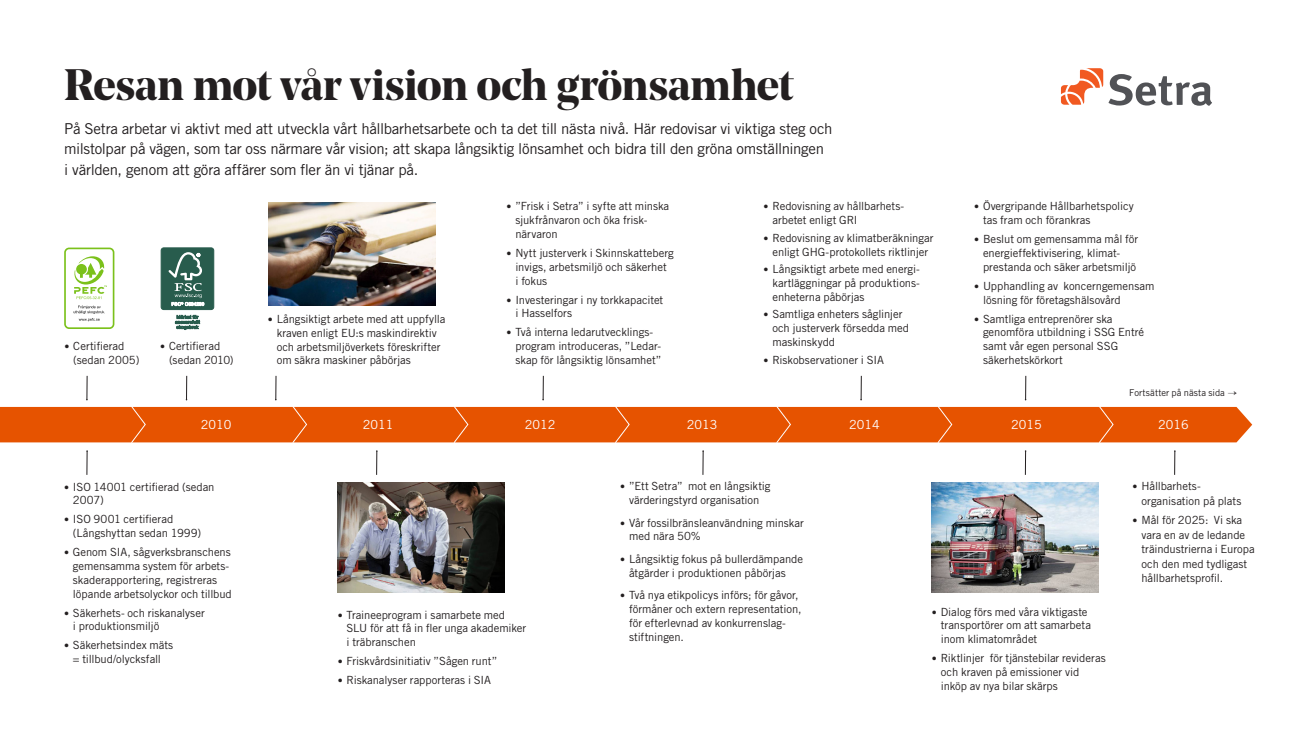
<style>
.page{position:relative;width:1301px;height:745px;background:#fff}
.page>*{position:absolute;margin:0;border:0;box-sizing:border-box;transform-origin:0 0}
.t1{font:700 43.75px "Noe Display";letter-spacing:-.01em;color:#231f20}
.Ingress{font:15px/20px "Trade Gothic LT Std";letter-spacing:-.015em;color:#231f20}
.t2{font:12.5px "Trade Gothic LT Std";color:#fff}
.t3{font:11.25px/13.8px "Trade Gothic LT Std";letter-spacing:-.005em;color:#231f20}
.Bröd{font:9.38px "Trade Gothic LT Std";letter-spacing:.01em;color:#231f20}
.s1{font-weight:300;font-size:10px}
</style>
<div class="page">
<div style="left:0;top:406px;width:1252px;height:36px;background:#e65300"></div>
<svg style="left:131px;top:406px;width:15px;height:37px"></svg>
<svg style="left:292px;top:406px;width:15px;height:37px"></svg>
<svg style="left:453px;top:406px;width:15px;height:37px"></svg>
<svg style="left:614px;top:406px;width:16px;height:37px"></svg>
<svg style="left:775px;top:406px;width:16px;height:37px"></svg>
<svg style="left:937px;top:406px;width:15px;height:37px"></svg>
<svg style="left:1098px;top:406px;width:15px;height:37px"></svg>
<svg style="left:275px;top:375px;width:1px;height:25px"></svg>
<svg style="left:86px;top:375px;width:2px;height:25px"></svg>
<svg style="left:186px;top:375px;width:1px;height:25px"></svg>
<svg style="left:86px;top:450px;width:2px;height:24px"></svg>
<svg style="left:376px;top:450px;width:1px;height:24px"></svg>
<svg style="left:702px;top:450px;width:2px;height:24px"></svg>
<svg style="left:1024px;top:450px;width:2px;height:24px"></svg>
<svg style="left:542px;top:375px;width:2px;height:25px"></svg>
<svg style="left:1024px;top:375px;width:2px;height:25px"></svg>
<svg style="left:860px;top:376px;width:1px;height:24px"></svg>
<div style="left:64px;top:247px;width:50px;height:82px;border:2px solid #7bc11b;border-radius:4px"></div>
<svg style="left:74px;top:305px;width:31px;height:16px"></svg>
<svg style="left:74px;top:256px;width:33px;height:43px"></svg>
<img style="left:268px;top:202px;width:167px;height:103px">
<img style="left:931px;top:482px;width:167px;height:109px">
<img style="left:338px;top:482px;width:166px;height:109px">
<div style="left:161px;top:248px;width:53px;height:61px;background:#285c4d;border-radius:3px"></div>
<div style="left:161px;top:247px;width:53px;height:62px;border:1px solid #285c4d;border-radius:3px"></div>
<svg style="left:168px;top:252px;width:36px;height:53px"></svg>
<svg style="left:175px;top:314px;width:25px;height:15px"></svg>
<svg style="left:1174px;top:450px;width:1px;height:24px"></svg>
<svg style="left:1061px;top:68px;width:151px;height:38px"></svg>
<h1 class="t1" style="left:64px;top:57px;width:731px">Resan mot vår vision och grönsamhet</h1>
<p class="Ingress" style="left:64px;top:119px;width:769px">På Setra arbetar vi aktivt med att utveckla vårt hållbarhetsarbete och ta det till nästa nivå. Här redovisar vi viktiga steg och milstolpar på vägen, som tar oss närmare vår vision; att skapa långsiktig lönsamhet och bidra till den gröna omställningen<br>i världen, genom att göra affärer som fler än vi tjänar på.</p>
<p class="t3" style="left:73px;top:339px;width:68px;text-indent:-9px"><span class="s1">•</span> Certifierad (sedan 2005)</p>
<p class="t3" style="left:169px;top:339px;width:66px;text-indent:-9px"><span class="s1">•</span> Certifierad (sedan 2010)</p>
<p class="t3" style="left:277px;top:312px;width:170px;text-indent:-9px"><span class="s1">•</span> Långsiktigt arbete med att uppfylla kraven enligt EU:s maskindirektiv och arbetsmiljöverkets föreskrifter om säkra maskiner påbörjas</p>
<p class="t3" style="left:515px;top:199px;width:155px;text-indent:-9px"><span class="s1">•</span> ”Frisk i Setra” i syfte att minska sjukfrånvaron och öka frisk&shy;närvaron</p>
<p class="t3" style="left:515px;top:246px;width:160px;text-indent:-9px"><span class="s1">•</span> Nytt justerverk i Skinnskatteberg invigs, arbetsmiljö och säkerhet<br>i fokus</p>
<p class="t3" style="left:515px;top:292px;width:149px;text-indent:-9px"><span class="s1">•</span> Investeringar i ny torkkapacitet i Hasselfors</p>
<p class="t3" style="left:515px;top:325px;width:148px;text-indent:-9px"><span class="s1">•</span> Två interna ledarutvecklings&shy;program introduceras, ”Ledar&shy;skap för långsiktig lönsamhet”</p>
<p class="t3" style="left:772px;top:199px;width:133px;text-indent:-9px"><span class="s1">•</span> Redovisning av hållbarhets&shy;arbetet enligt GRI</p>
<p class="t3" style="left:763px;top:230px;width:171px;text-align:center"><span class="s1">•</span> Redovisning av klimatberäkningar enligt GHG-protokollets riktlinjer</p>
<p class="t3" style="left:772px;top:262px;width:149px;text-align:justify;text-indent:-9px"><span class="s1">•</span> Långsiktigt arbete med energi&shy;kartläggningar på produktions&shy;enheterna påbörjas</p>
<p class="t3" style="left:772px;top:307px;width:138px;text-indent:-9px"><span class="s1">•</span> Samtliga enheters såglinjer och justerverk försedda med maskinskydd</p>
<p class="t3" style="left:763px;top:352px;width:122px"><span class="s1">•</span> Riskobservationer i SIA</p>
<p class="t3" style="left:983px;top:199px;width:152px;text-indent:-9px"><span class="s1">•</span> Övergripande Hållbarhetspolicy tas fram och förankras</p>
<p class="t3" style="left:983px;top:232px;width:157px;text-indent:-9px"><span class="s1">•</span> Beslut om gemensamma mål för energieffektivisering, klimat&shy;prestanda och säker arbetsmiljö</p>
<p class="t3" style="left:983px;top:278px;width:173px;text-indent:-9px"><span class="s1">•</span> Upphandling av koncerngemensam lösning för företagshälsovård</p>
<p class="t3" style="left:983px;top:311px;width:163px;text-indent:-9px"><span class="s1">•</span> Samtliga entreprenörer ska genomföra utbildning i SSG Entré samt vår egen personal SSG säkerhetskörkort</p>
<p class="Bröd" style="left:1129px;top:386px;width:109px">Fortsätter på nästa sida →</p>
<p class="t2" style="left:201px;top:417px;width:32px">2010</p>
<p class="t2" style="left:363px;top:417px;width:32px">2011</p>
<p class="t2" style="left:525px;top:417px;width:32px">2012</p>
<p class="t2" style="left:687px;top:417px;width:32px">2013</p>
<p class="t2" style="left:849px;top:417px;width:32px">2014</p>
<p class="t2" style="left:1011px;top:417px;width:32px">2015</p>
<p class="t2" style="left:1158px;top:417px;width:32px">2016</p>
<p class="t3" style="left:73px;top:479px;width:143px;text-indent:-9px"><span class="s1">•</span> ISO 14001 certifierad (sedan<br>2007)</p>
<p class="t3" style="left:73px;top:512px;width:130px;text-indent:-9px"><span class="s1">•</span> ISO 9001 certifierad (Långshyttan sedan 1999)</p>
<p class="t3" style="left:73px;top:545px;width:160px;text-indent:-9px"><span class="s1">•</span> Genom SIA, sågverksbranschens gemensamma system för arbets&shy;skaderapportering, registreras löpande arbetsolyckor och tillbud</p>
<p class="t3" style="left:73px;top:605px;width:133px;text-indent:-9px"><span class="s1">•</span> Säkerhets- och riskanalyser i produktionsmiljö</p>
<p class="t3" style="left:64px;top:638px;width:111px;text-align:center"><span class="s1">•</span> Säkerhetsindex mäts = tillbud/olycksfall</p>
<p class="t3" style="left:346px;top:607px;width:181px;text-indent:-9px"><span class="s1">•</span> Traineeprogram i samarbete med<br>SLU för att få in fler unga akademiker i träbranschen</p>
<p class="t3" style="left:338px;top:653px;width:161px"><span class="s1">•</span> Friskvårdsinitiativ ”Sågen runt”</p>
<p class="t3" style="left:338px;top:672px;width:155px"><span class="s1">•</span> Riskanalyser rapporteras i SIA</p>
<p class="t3" style="left:620px;top:479px;width:152px;text-align:center"><span class="s1">•</span> ”Ett Setra” mot en långsiktig värderingstyrd organisation</p>
<p class="t3" style="left:629px;top:515px;width:176px;text-indent:-9px"><span class="s1">•</span> Vår fossilbränsleanvändning minskar med nära 50%</p>
<p class="t3" style="left:629px;top:551px;width:175px;text-indent:-9px"><span class="s1">•</span> Långsiktig fokus på bullerdämpande åtgärder i produktionen påbörjas</p>
<p class="t3" style="left:629px;top:588px;width:174px;text-indent:-9px"><span class="s1">•</span> Två nya etikpolicys införs; för gåvor, förmåner och extern representation, för efterlevnad av konkurrenslag&shy;stiftningen.</p>
<p class="t3" style="left:940px;top:604px;width:152px;text-indent:-9px"><span class="s1">•</span> Dialog förs med våra viktigaste transportörer om att samarbeta inom klimatområdet</p>
<p class="t3" style="left:940px;top:651px;width:166px;text-indent:-9px"><span class="s1">•</span> Riktlinjer för tjänstebilar revideras och kraven på emissioner vid inköp av nya bilar skärps</p>
<p class="t3" style="left:1141px;top:478px;width:101px;line-height:14.4px;text-indent:-9px"><span class="s1">•</span> Hållbarhets&shy;organisation på plats</p>
<p class="t3" style="left:1141px;top:512px;width:115px;line-height:14.4px;text-indent:-9px"><span class="s1">•</span> Mål för 2025: Vi ska vara en av de ledande träindustrierna i Europa och den med tydligast hållbarhetsprofil.</p>
</div>
